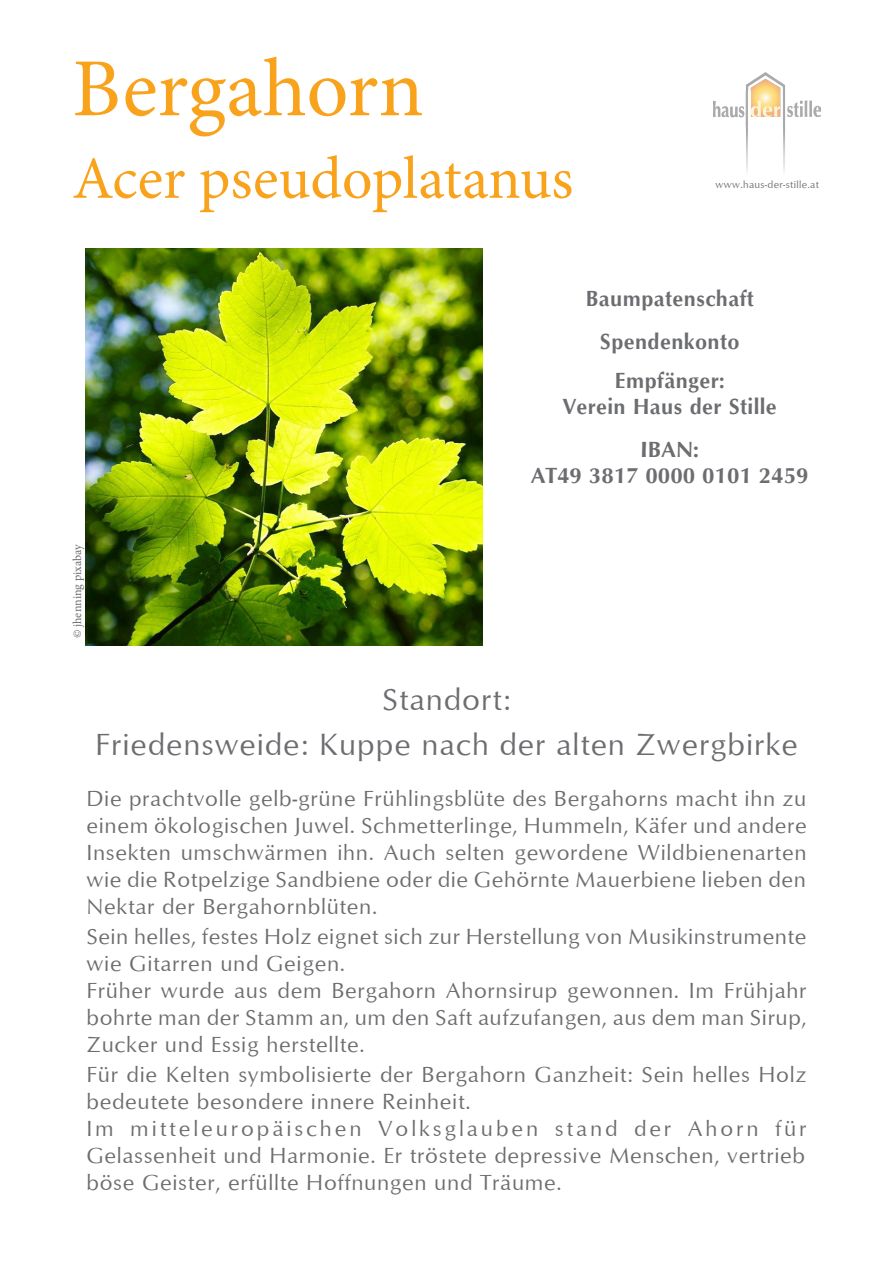
<style>
.page{position:relative;width:893px;height:1263px;background:#fff}
.page>*{position:absolute;margin:0;border:0;box-sizing:border-box;transform-origin:0 0}
.t1{font:82.5px "Minion Pro";color:#f9a21c}
.t2{font:60px "Minion Pro";color:#f9a21c}
.Standort{font:31.5px/44.7px "Optimum";letter-spacing:.03em;color:#6c6d70;text-align:center}
.Standort-2{font:22.5px/27px "Optimum";letter-spacing:.03em;color:#6c6d70}
.t3{font:700 22.5px "Optimum";letter-spacing:.02em;color:#6c6d70;scale:.95 1}
.t4{font:700 22.5px "Optimum";color:#6c6d70}
.t5{font:700 22.5px "Optimum";letter-spacing:.02em;color:#6c6d70}
.t6{font:12px "Minion Pro";color:#6c6d70}
.Standort-3{font:10.5px "Optimum";letter-spacing:.03em;color:#6c6d70}
</style>
<div class="page">
<img style="left:714px;top:72px;width:107px;height:100px">
<img style="left:85px;top:248px;width:398px;height:398px">
<p class="t1" style="left:72px;top:34px;width:353px">Bergahorn</p>
<p class="t2" style="left:72px;top:138px;width:502px">Acer pseudoplatanus</p>
<p class="Standort-3" style="left:716px;top:178px;width:105px">www.haus-der-stille.at</p>
<p class="t6" style="left:69px;top:638px;width:95px;rotate:-90deg">© jhenning pixabay</p>
<p class="t3" style="left:586px;top:285px;width:178px">Baumpatenschaft</p>
<p class="t3" style="left:600px;top:328px;width:148px">Spendenkonto</p>
<p class="t3" style="left:615px;top:368px;width:117px">Empfänger:</p>
<p class="t3" style="left:563px;top:394px;width:227px">Verein Haus der Stille</p>
<p class="t5" style="left:641px;top:436px;width:60px">IBAN:</p>
<p class="t4" style="left:531px;top:462px;width:279px">AT49 3817 0000 0101 2459</p>
<p class="Standort" style="left:95px;top:676px;width:704px">Standort:<br>Friedensweide: Kuppe nach der alten Zwergbirke</p>
<p class="Standort-2" style="left:86px;top:784px;width:722px;text-align:justify">Die prachtvolle gelb-grüne Frühlingsblüte des Bergahorns macht ihn zu einem ökologischen Juwel. Schmetterlinge, Hummeln, Käfer und andere Insekten umschwärmen ihn. Auch selten gewordene Wildbienenarten wie die Rotpelzige Sandbiene oder die Gehörnte Mauerbiene lieben den Nektar der Bergahornblüten.</p>
<p class="Standort-2" style="left:86px;top:922px;width:721px">Sein helles, festes Holz eignet sich zur Herstellung von Musikinstrumente wie Gitarren und Geigen.</p>
<p class="Standort-2" style="left:86px;top:976px;width:722px;text-align:justify">Früher wurde aus dem Bergahorn Ahornsirup gewonnen. Im Frühjahr bohrte man der Stamm an, um den Saft aufzufangen, aus dem man Sirup, Zucker und Essig herstellte.</p>
<p class="Standort-2" style="left:86px;top:1060px;width:721px">Für die Kelten symbolisierte der Bergahorn Ganzheit: Sein helles Holz bedeutete besondere innere Reinheit.</p>
<p class="Standort-2" style="left:86px;top:1114px;width:722px">Im mitteleuropäischen Volksglauben stand der Ahorn für<br>Gelassenheit und Harmonie. Er tröstete depressive Menschen, vertrieb</p>
<p class="Standort-2" style="left:86px;top:1168px;width:477px">böse Geister, erfüllte Hoffnungen und Träume.</p>
</div>
